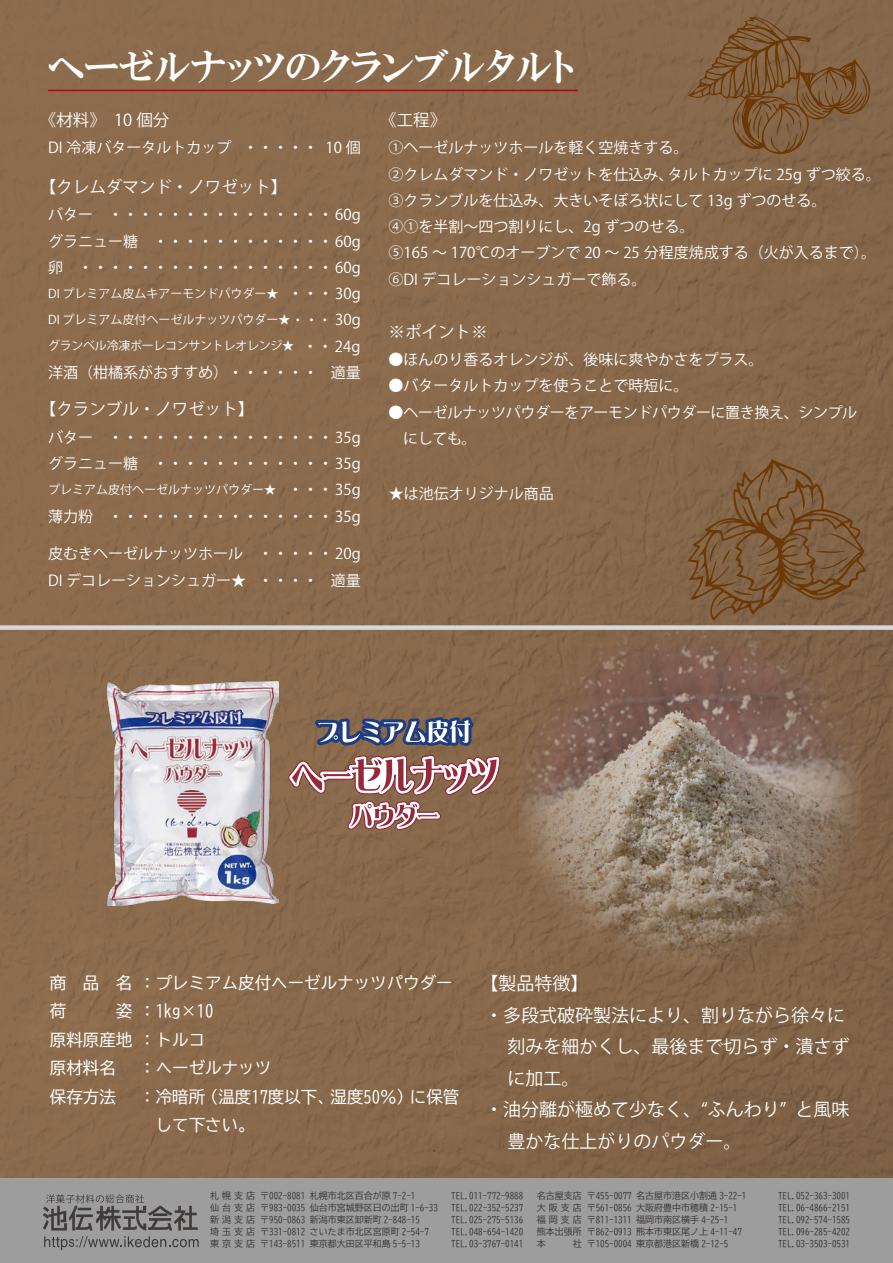
<style>
.page{position:relative;width:893px;height:1263px;background:#896a4c}
.page>*{position:absolute;margin:0;border:0;box-sizing:border-box;transform-origin:0 0}
.t1{font:37.5px "HGP Mincho E";color:#fff}
.t2{font:18px/31.5px "Koz Go Pr 6 N";color:#fff}
.t3{font:16.5px/28.5px "BIZ UD Gothic";color:#fff}
.t4{font:16.5px "Koz Go Pr 6 N";color:#fff}
.t5{font:15px/26.2px "Koz Go Pr 6 N";color:#fff}
.t6{font:15px/26.2px "Koz Go Pr 6 N";letter-spacing:-.025em;color:#fff}
.t7{font:12px/26.2px "Koz Go Pr 6 N";color:#fff;text-align:justify}
.t8{font:9px/12px "BIZ UD Gothic";color:#3e3a39;text-align:justify}
.s1{font-size:15px}
.s2{font-size:13.5px}
</style>
<div class="page">
<div style="left:0;top:1178px;width:893px;height:85px;background:#9d9d9e"></div>
<hr style="left:48px;top:90px;width:530px;height:1px;background:#bf0012">
<img style="left:107px;top:681px;width:171px;height:224px">
<svg style="left:287px;top:717px;width:214px;height:114px"></svg>
<svg style="left:687px;top:15px;width:189px;height:143px"></svg>
<svg style="left:687px;top:459px;width:179px;height:162px"></svg>
<img style="left:520px;top:630px;width:341px;height:338px">
<div style="left:0;top:625px;width:893px;height:5px;background:#d7d7d8"></div>
<svg style="left:43px;top:1194px;width:155px;height:36px"></svg>
<svg style="left:44px;top:1236px;width:155px;height:14px"></svg>
<h1 class="t1" style="left:48px;top:48px;width:527px">ヘーゼルナッツのクランブルタルト</h1>
<h3 class="t4" style="left:40px;top:111px;width:131px">《材料》　10 個分</h3>
<h3 class="t5" style="left:48px;top:135px;width:314px">DI 冷凍バタータルトカップ ・・・・・ 10 個</h3>
<h3 class="t4" style="left:40px;top:177px;width:249px">【クレムダマンド・ノワゼット】</h3>
<h3 class="t5" style="left:48px;top:202px;width:314px;text-align:justify">バター ・・・・・・・・・・・・・・・ 60gグラニュー糖 ・・・・・・・・・・・・ 60g卵 ・・・・・・・・・・・・・・・・・ 60g</h3>
<h3 class="t7" style="left:48px;top:281px;width:314px">DI プレミアム皮ムキアーモンドパウダー★ <span class="s1">・・・ 30g </span>DI プレミアム皮付ヘーゼルナッツパウダー★<span class="s2">・・・</span> <span class="s1">30g</span>グランベル冷凍ポーレコンサントレオレンジ★ <span class="s1">・・ 24g</span></h3>
<h3 class="t5" style="left:48px;top:360px;width:314px">洋酒（柑橘系がおすすめ）・・・・・・ 適量</h3>
<h3 class="t4" style="left:40px;top:400px;width:216px">【クランブル・ノワゼット】</h3>
<h3 class="t5" style="left:48px;top:424px;width:314px">バター ・・・・・・・・・・・・・・・ 35gグラニュー糖 ・・・・・・・・・・・・ 35g</h3>
<h3 class="t7" style="left:48px;top:477px;width:314px">プレミアム皮付ヘーゼルナッツパウダー★ <span class="s1">・・・ 35g</span></h3>
<h3 class="t5" style="left:48px;top:503px;width:314px">薄力粉 ・・・・・・・・・・・・・・・ 35g</h3>
<h3 class="t5" style="left:48px;top:541px;width:314px">皮むきヘーゼルナッツホール ・・・・・ 20g<br>DI デコレーションシュガー★ ・・・・ 適量</h3>
<h3 class="t4" style="left:380px;top:111px;width:68px">《工程》</h3>
<h3 class="t5" style="left:388px;top:135px;width:494px">①ヘーゼルナッツホールを軽く空焼きする。<br>②クレムダマンド・ノワゼットを仕込み、タルトカップに 25g ずつ絞る。<br>③クランブルを仕込み、大きいそぼろ状にして 13g ずつのせる。<br>④①を半割～四つ割りにし、2g ずつのせる。<br>⑤165 ～ 170℃のオーブンで 20 ～ 25 分程度焼成する（火が入るまで）。<br>⑥DI デコレーションシュガーで飾る。</h3>
<h3 class="t4" style="left:388px;top:322px;width:100px">※ポイント※</h3>
<h3 class="t5" style="left:388px;top:347px;width:376px">●ほんのり香るオレンジが、後味に爽やかさをプラス。</h3>
<h3 class="t5" style="left:388px;top:373px;width:301px">●バタータルトカップを使うことで時短に。</h3>
<h3 class="t6" style="left:388px;top:399px;width:470px">●ヘーゼルナッツパウダーをアーモンドパウダーに置き換え、シンプル　にしても。</h3>
<h3 class="t5" style="left:389px;top:480px;width:166px">★は池伝オリジナル商品</h3>
<h3 class="t3" style="left:50px;top:968px;width:404px">商　品　名：プレミアム皮付ヘーゼルナッツパウダー荷　　　姿：1kg×10<br>原料原産地：トルコ<br>原材料名<br>保存方法</h3>
<h3 class="t3" style="left:139px;top:1054px;width:322px">：ヘーゼルナッツ<br>：冷暗所（温度17度以下、湿度50％）に保管　して下さい。</h3>
<h2 class="t2" style="left:481px;top:968px;width:371px">【製品特徴】<br>・多段式破砕製法により、割りながら徐々に　刻みを細かくし、最後まで切らず・潰さず　に加工。<br>・油分離が極めて少なく、“ふんわり” と風味　豊かな仕上がりのパウダー。</h2>
<p class="t8" style="left:210px;top:1189px;width:46px">札幌支店仙台支店新潟支店埼玉支店東京支店</p>
<p class="t8" style="left:260px;top:1189px;width:157px">〒002-8081 札幌市北区百合が原 7-2-1</p>
<p class="t8" style="left:451px;top:1189px;width:73px">TEL.011-772-9888</p>
<p class="t8" style="left:260px;top:1201px;width:179px">〒983-0035 仙台市宮城野区日の出町 1-6-33</p>
<p class="t8" style="left:451px;top:1201px;width:73px">TEL.022-352-5237</p>
<p class="t8" style="left:260px;top:1213px;width:161px">〒950-0863 新潟市東区卸新町 2-848-15</p>
<p class="t8" style="left:451px;top:1213px;width:73px">TEL.025-275-5136</p>
<p class="t8" style="left:260px;top:1225px;width:170px">〒331-0812 さいたま市北区宮原町 2-54-7</p>
<p class="t8" style="left:451px;top:1225px;width:73px">TEL.048-654-1420</p>
<p class="t8" style="left:260px;top:1237px;width:161px">〒143-8511 東京都大田区平和島 5-5-13</p>
<p class="t8" style="left:451px;top:1237px;width:73px">TEL.03-3767-0141</p>
<p class="t8" style="left:537px;top:1189px;width:46px">名古屋支店大阪支店福岡支店熊本出張所</p>
<p class="t8" style="left:587px;top:1189px;width:161px">〒455-0077 名古屋市港区小割通 3-22-1</p>
<p class="t8" style="left:778px;top:1189px;width:73px">TEL.052-363-3001</p>
<p class="t8" style="left:587px;top:1201px;width:152px">〒561-0856 大阪府豊中市穂積 2-15-1</p>
<p class="t8" style="left:778px;top:1201px;width:73px">TEL.06-4866-2151</p>
<p class="t8" style="left:587px;top:1213px;width:143px">〒811-1311 福岡市南区横手 4-25-1</p>
<p class="t8" style="left:778px;top:1213px;width:73px">TEL.092-574-1585</p>
<p class="t8" style="left:587px;top:1225px;width:157px">〒862-0913 熊本市東区尾ノ上 4-11-47</p>
<p class="t8" style="left:778px;top:1225px;width:73px">TEL.096-285-4202</p>
<p class="t8" style="left:587px;top:1237px;width:143px">〒105-0004 東京都港区新橋 2-12-5</p>
<p class="t8" style="left:778px;top:1237px;width:73px">TEL.03-3503-0531</p>
</div>
